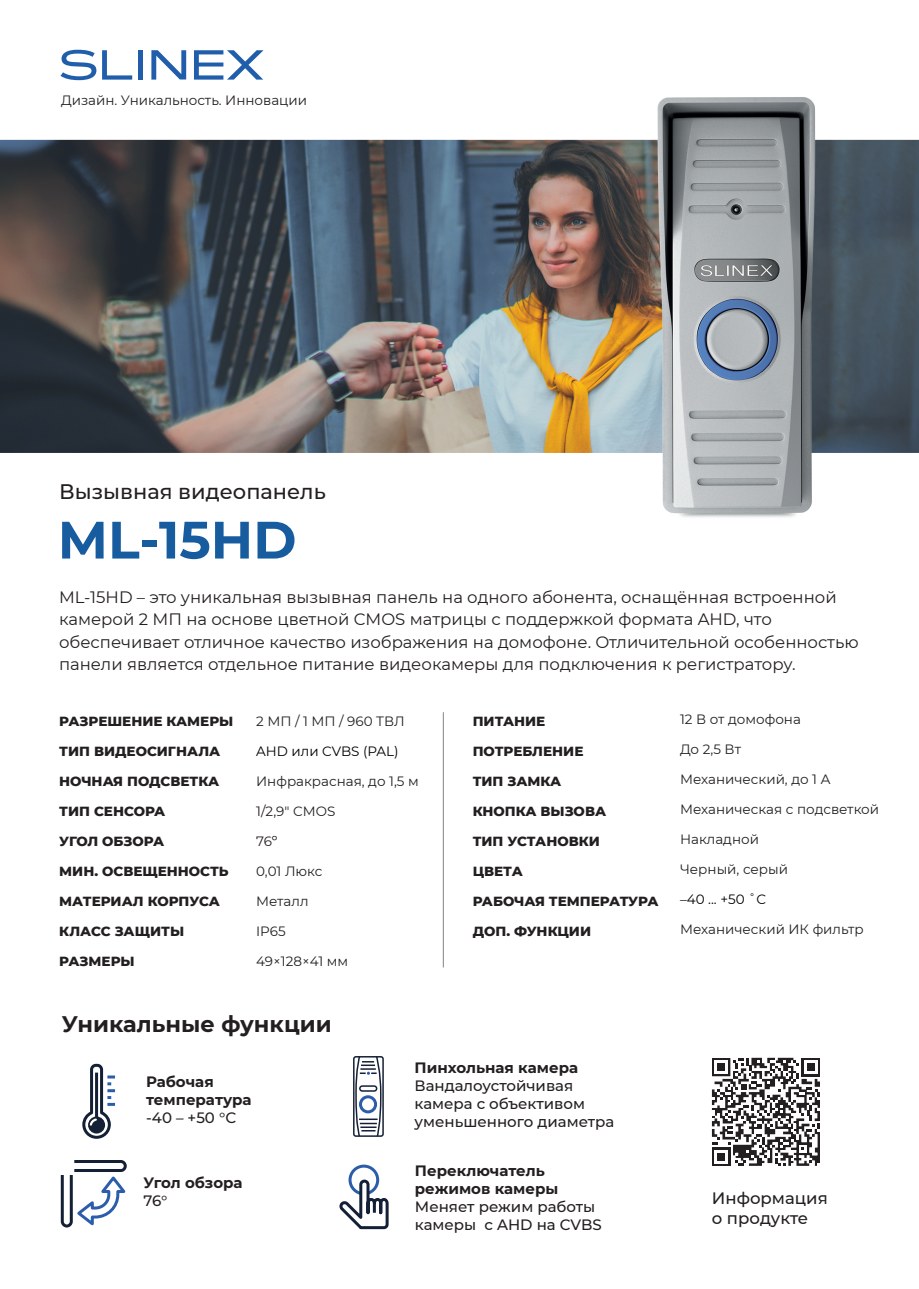
<style>
.page{position:relative;width:919px;height:1289px;background:#fff}
.page>*{position:absolute;margin:0;border:0;box-sizing:border-box;transform-origin:0 0}
.t1{font:700 52.5px "Montserrat";color:#165c9e}
.t2{font:700 22.5px "Montserrat";color:#231f20}
.t3{font:500 21px "Montserrat";color:#231f20}
.t4{font:16.5px/22.5px "Montserrat";color:#231f20}
.t5{font:500 16.5px/19.8px "Montserrat";color:#231f20}
.t6{font:500 15px/18px "Montserrat";color:#231f20}
.t7{font:700 15px/18px "Montserrat";color:#231f20}
.t8{font:13.5px "Montserrat";color:#231f20}
.t9{font:800 13.5px "Montserrat";color:#231f20}
.t10{font:13.5px "Montserrat";color:#000001}
.s1{color:#000001}
</style>
<div class="page">
<img style="left:0;top:49px;width:918px;height:1127px">
<svg style="left:61px;top:50px;width:35px;height:30px"></svg>
<svg style="left:102px;top:50px;width:30px;height:30px"></svg>
<div style="left:138px;top:50px;width:5px;height:30px;background:#205eab"></div>
<svg style="left:151px;top:50px;width:35px;height:30px"></svg>
<svg style="left:194px;top:50px;width:69px;height:30px"></svg>
<svg style="left:354px;top:1055px;width:28px;height:82px"></svg>
<div style="left:359px;top:1085px;width:18px;height:6px;border:2px solid #142035;border-radius:2px"></div>
<div style="left:353px;top:1056px;width:31px;height:80px;border:2px solid #142035;border-radius:2px"></div>
<svg style="left:81px;top:1062px;width:34px;height:78px"></svg>
<div style="left:348px;top:1164px;width:31px;height:31px;border:3px solid #2c5dab;border-radius:50%"></div>
<svg style="left:339px;top:1178px;width:50px;height:52px"></svg>
<svg style="left:59px;top:1158px;width:71px;height:70px"></svg>
<svg style="left:711px;top:1057px;width:108px;height:108px"></svg>
<p class="t8" style="left:61px;top:91px;width:247px">Дизайн. Уникальность. Инновации</p>
<p class="t3" style="left:59px;top:477px;width:268px">Вызывная видеопанель</p>
<h1 class="t1" style="left:58px;top:502px;width:240px">ML-15HD</h1>
<p class="t4" style="left:59px;top:585px;width:801px">ML-15HD – это уникальная вызывная панель на одного абонента, оснащённая встроенной камерой 2 МП на основе цветной CMOS матрицы с поддержкой формата AHD, что обеспечивает отличное качество изображения на домофоне. Отличительной особенностью панели является отдельное питание видеокамеры для подключения к регистратору.</p>
<p class="t9" style="left:59px;top:711px;width:175px">РАЗРЕШЕНИЕ КАМЕРЫ</p>
<p class="t9" style="left:59px;top:741px;width:162px">ТИП ВИДЕОСИГНАЛА</p>
<p class="t9" style="left:59px;top:771px;width:161px">НОЧНАЯ ПОДСВЕТКА</p>
<p class="t9" style="left:59px;top:801px;width:108px">ТИП СЕНСОРА</p>
<p class="t9" style="left:59px;top:831px;width:106px">УГОЛ ОБЗОРА</p>
<p class="t9" style="left:59px;top:861px;width:171px">МИН. ОСВЕЩЕННОСТЬ</p>
<p class="t9" style="left:59px;top:891px;width:162px">МАТЕРИАЛ КОРПУСА</p>
<p class="t9" style="left:59px;top:921px;width:126px">КЛАСС ЗАЩИТЫ</p>
<p class="t9" style="left:59px;top:951px;width:77px">РАЗМЕРЫ</p>
<p class="t8" style="left:256px;top:711px;width:150px">2 МП / 1 МП / 960 ТВЛ</p>
<p class="t10" style="left:256px;top:741px;width:144px">AHD или CVBS (PAL)</p>
<p class="t8" style="left:256px;top:771px;width:164px">Инфракрасная, до 1,5 м</p>
<p class="t8" style="left:256px;top:801px;width:81px">1/2,9" CMOS</p>
<p class="t8" style="left:256px;top:831px;width:23px">76<span class="s1">º</span></p>
<p class="t8" style="left:256px;top:861px;width:68px">0,01 Люкс</p>
<p class="t8" style="left:256px;top:891px;width:54px">Металл</p>
<p class="t8" style="left:256px;top:921px;width:31px">IP65</p>
<p class="t8" style="left:256px;top:951px;width:94px">49×128×41 мм</p>
<h2 class="t2" style="left:62px;top:1007px;width:271px">Уникальные функции</h2>
<p class="t9" style="left:472px;top:711px;width:74px">ПИТАНИЕ</p>
<p class="t9" style="left:472px;top:741px;width:112px">ПОТРЕБЛЕНИЕ</p>
<p class="t9" style="left:472px;top:771px;width:90px">ТИП ЗАМКА</p>
<p class="t9" style="left:472px;top:801px;width:135px">КНОПКА ВЫЗОВА</p>
<p class="t9" style="left:472px;top:831px;width:129px">ТИП УСТАНОВКИ</p>
<p class="t9" style="left:472px;top:861px;width:52px">ЦВЕТА</p>
<p class="t9" style="left:472px;top:891px;width:187px">РАБОЧАЯ ТЕМПЕРАТУРА</p>
<p class="t9" style="left:472px;top:921px;width:120px">ДОП. ФУНКЦИИ</p>
<p class="t7" style="left:146px;top:1071px;width:107px">Рабочая температура</p>
<p class="t6" style="left:146px;top:1107px;width:92px">-40 – +50 °С</p>
<p class="t7" style="left:143px;top:1172px;width:100px">Угол обзора</p>
<p class="t6" style="left:143px;top:1191px;width:25px">76°</p>
<p class="t7" style="left:414px;top:1057px;width:165px">Пинхольная камера</p>
<p class="t6" style="left:414px;top:1076px;width:201px">Вандалоустойчивая камера с объективом уменьшенного диаметра</p>
<p class="t7" style="left:415px;top:1161px;width:145px">Переключатель режимов камеры</p>
<p class="t6" style="left:415px;top:1197px;width:188px">Меняет режим работы камеры с AHD на CVBS</p>
<p class="t8" style="left:680px;top:710px;width:122px">12 В от домофона</p>
<p class="t8" style="left:680px;top:740px;width:62px">До 2,5 Вт</p>
<p class="t8" style="left:680px;top:770px;width:152px">Механический, до 1 A</p>
<p class="t8" style="left:680px;top:800px;width:200px">Механическая с подсветкой</p>
<p class="t8" style="left:680px;top:830px;width:80px">Накладной</p>
<p class="t8" style="left:680px;top:860px;width:109px">Черный, серый</p>
<p class="t10" style="left:680px;top:890px;width:87px">–40 ... +50 ˚C</p>
<p class="t8" style="left:680px;top:920px;width:185px">Механический ИК фильтр</p>
<p class="t5" style="left:711px;top:1187px;width:117px">Информация о продукте</p>
</div>
